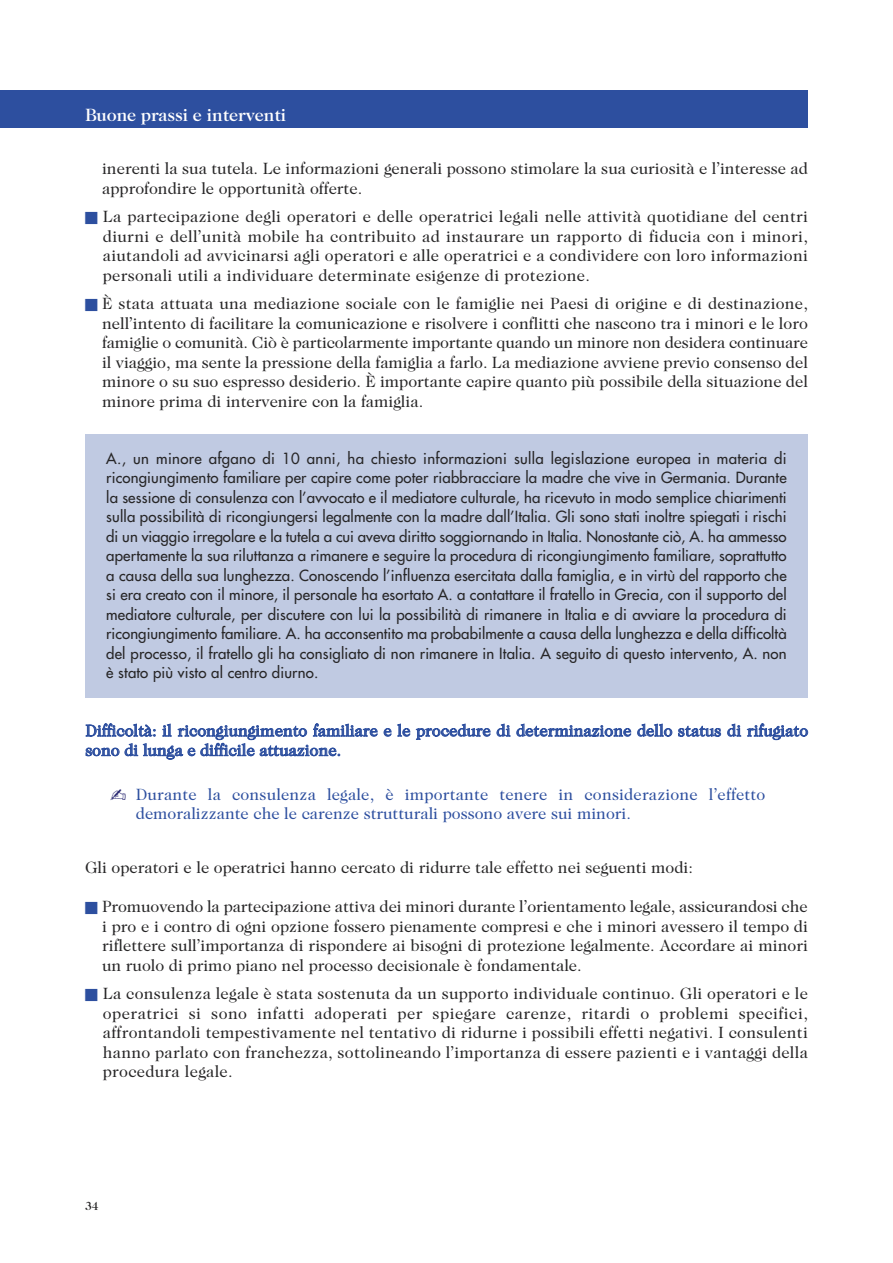
<style>
.page{position:relative;width:893px;height:1263px;background:#fff}
.page>*{position:absolute;margin:0;border:0;box-sizing:border-box;transform-origin:0 0}
.t1{font:500 18px "Caslon Two Twenty Four";letter-spacing:-.005em;color:#fff}
.t2{font:16.5px/19.5px "Caslon Two Twenty Four";color:#272627;text-align:justify}
.t3{font:16.5px/19.5px "Caslon Two Twenty Four";color:#2d4f9f}
.t4{font:15px/19.5px "Futura";letter-spacing:.01em;color:#272627;text-align:justify}
.t5{font:500 12px "Caslon Two Twenty Four";color:#272627}
.s1{color:#2d4f9f}
.s2{color:#26256f}
</style>
<div class="page">
<div style="left:85px;top:434px;width:723px;height:263px;background:#c0cae2"></div>
<div style="left:0;top:90px;width:808px;height:38px;background:#2d4f9f"></div>
<p class="t1" style="left:85px;top:108px;width:203px">Buone prassi e interventi</p>
<p class="t2" style="left:102px;top:160px;width:707px">inerenti la sua tutela. Le informazioni generali possono stimolare la sua curiosità e l’interesse ad approfondire le opportunità offerte.</p>
<p class="t2" style="left:103px;top:208px;width:707px;text-indent:-18px"><span class="s1">■</span> La partecipazione degli operatori e delle operatrici legali nelle attività quotidiane del centri diurni e dell’unità mobile ha contribuito ad instaurare un rapporto di fiducia con i minori, aiutandoli ad avvicinarsi agli operatori e alle operatrici e a condividere con loro informazioni personali utili a individuare determinate esigenze di protezione.</p>
<p class="t2" style="left:102px;top:295px;width:707px;text-indent:-17px"><span class="s1">■</span> È stata attuata una mediazione sociale con le famiglie nei Paesi di origine e di destinazione, nell’intento di facilitare la comunicazione e risolvere i conflitti che nascono tra i minori e le loro famiglie o comunità. Ciò è particolarmente importante quando un minore non desidera continuare il viaggio, ma sente la pressione della famiglia a farlo. La mediazione avviene previo consenso del minore o su suo espresso desiderio. È importante capire quanto più possibile della situazione del minore prima di intervenire con la famiglia.</p>
<p class="t4" style="left:106px;top:449px;width:682px">A., un minore afgano di 10 anni, ha chiesto informazioni sulla legislazione europea in materia di ricongiungimento familiare per capire come poter riabbracciare la madre che vive in Germania. Durante la sessione di consulenza con l’avvocato e il mediatore culturale, ha ricevuto in modo semplice chiarimenti sulla possibilità di ricongiungersi legalmente con la madre dall’Italia. Gli sono stati inoltre spiegati i rischi di un viaggio irregolare e la tutela a cui aveva diritto soggiornando in Italia. Nonostante ciò, A. ha ammesso apertamente la sua riluttanza a rimanere e seguire la procedura di ricongiungimento familiare, soprattutto a causa della sua lunghezza. Conoscendo l’influenza esercitata dalla famiglia, e in virtù del rapporto che si era creato con il minore, il personale ha esortato A. a contattare il fratello in Grecia, con il supporto del mediatore culturale, per discutere con lui la possibilità di rimanere in Italia e di avviare la procedura di ricongiungimento familiare. A. ha acconsentito ma probabilmente a causa della lunghezza e della difficoltà del processo, il fratello gli ha consigliato di non rimanere in Italia. A seguito di questo intervento, A. non è stato più visto al centro diurno.</p>
<p class="t3" style="left:85px;top:722px;width:724px">Difficoltà: il ricongiungimento familiare e le procedure di determinazione dello status di rifugiato sono di lunga e difficile attuazione.</p>
<p class="t3" style="left:136px;top:786px;width:631px;text-indent:-25px"><span class="s2">✍</span> Durante la consulenza legale, è importante tenere in considerazione l’effetto demoralizzante che le carenze strutturali possono avere sui minori.</p>
<p class="t2" style="left:85px;top:859px;width:609px">Gli operatori e le operatrici hanno cercato di ridurre tale effetto nei seguenti modi:</p>
<p class="t2" style="left:102px;top:898px;width:707px;text-indent:-17px"><span class="s1">■</span> Promuovendo la partecipazione attiva dei minori durante l’orientamento legale, assicurandosi che i pro e i contro di ogni opzione fossero pienamente compresi e che i minori avessero il tempo di riflettere sull’importanza di rispondere ai bisogni di protezione legalmente. Accordare ai minori un ruolo di primo piano nel processo decisionale è fondamentale.</p>
<p class="t2" style="left:103px;top:985px;width:707px;text-indent:-18px"><span class="s1">■</span> La consulenza legale è stata sostenuta da un supporto individuale continuo. Gli operatori e le operatrici si sono infatti adoperati per spiegare carenze, ritardi o problemi specifici, affrontandoli tempestivamente nel tentativo di ridurne i possibili effetti negativi. I consulenti hanno parlato con franchezza, sottolineando l’importanza di essere pazienti e i vantaggi della procedura legale.</p>
<p class="t5" style="left:85px;top:1202px;width:15px">34</p>
</div>
